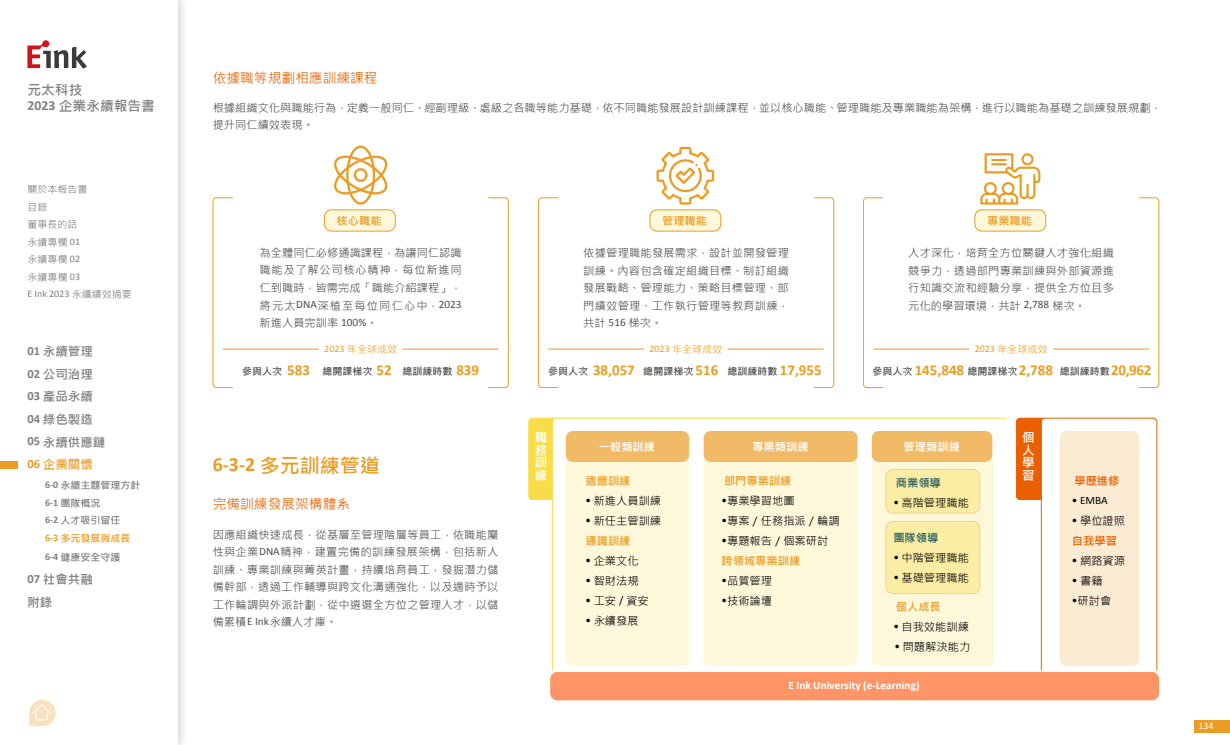
<style>
.page{position:relative;width:1230px;height:745px;background:#fff}
.page>*{position:absolute;margin:0;border:0;box-sizing:border-box;transform-origin:0 0}
.t1{font:700 20px "Microsoft Jheng Hei";color:#eb9c25}
.t2{font:700 15px "Calibri";color:#eb9c25}
.t3{font:13.75px "Microsoft Jheng Hei";color:#ea6000}
.t4{font:700 13.75px/16.5px "Microsoft Jheng Hei";color:#808080}
.t5{font:700 12.5px/22.5px "Microsoft Jheng Hei";color:#808080}
.t6{font:700 12.5px/12.5px "Microsoft Jheng Hei";color:#fff;text-align:justify}
.t7{font:11.25px/17.5px "Microsoft Jheng Hei";letter-spacing:.015em;color:#4d4d4d;text-align:justify}
.t8{font:11.25px/20px "Microsoft Jheng Hei";color:#000}
.t9{font:700 11.25px "Microsoft Jheng Hei";color:#eb9c25}
.t10{font:700 11.25px "Calibri";color:#fff}
.t11{font:700 11.25px "Microsoft Jheng Hei";color:#fff}
.t12{font:700 11.25px "Microsoft Jheng Hei";color:#265d5f}
.t13{font:11.25px "Calibri";color:#000}
.t14{font:700 11.25px "Microsoft Jheng Hei";color:#ea6000}
.t15{font:700 10px/17.5px "Microsoft Jheng Hei";color:#808080}
.t16{font:10px/17.5px "Microsoft Jheng Hei";color:#808080}
.t17{font:700 10px "Microsoft Jheng Hei";color:#4d4d4d}
.t18{font:10px "Microsoft Jheng Hei";color:#eb9c25}
.t19{font:10px "Calibri";color:#808080}
.t20{font:10px "Calibri";color:#fff}
.s1{font-family:"Calibri"}
.s2{font-family:"Microsoft Jheng Hei"}
.s3{font-family:"Calibri";color:#eb9c25}
.s4{color:#eb9c25}
.s5{font-family:"Microsoft Jheng Hei";font-size:10px;color:#4d4d4d}
.s6{font-weight:700;color:#eb9c25}
.s7{font-weight:700;color:#ea6000}
</style>
<div class="page">
<div style="left:529px;top:418px;width:30px;height:81px;background:#f8dd49;border-radius:4px"></div>
<div style="left:528px;top:417px;width:31px;height:82px;border:1px solid #f8dd49;border-radius:4px"></div>
<div style="left:1016px;top:418px;width:30px;height:81px;background:#ea6000;border-radius:4px"></div>
<div style="left:1016px;top:417px;width:31px;height:82px;border:1px solid #ea6000;border-radius:4px"></div>
<svg style="left:1040px;top:417px;width:117px;height:253px"></svg>
<svg style="left:552px;top:417px;width:455px;height:253px"></svg>
<div style="left:871px;top:456px;width:123px;height:209px;background:#fef8db;border-radius:7px"></div>
<div style="left:566px;top:456px;width:123px;height:209px;background:#fef8db;border-radius:7px"></div>
<div style="left:703px;top:456px;width:154px;height:209px;background:#fef8db;border-radius:7px"></div>
<div style="left:1059px;top:430px;width:80px;height:235px;background:#fbebd3;border-radius:7px"></div>
<div style="left:886px;top:469px;width:93px;height:43px;background:#fbeea4;border-radius:7px"></div>
<div style="left:885px;top:469px;width:95px;height:44px;border:1px solid #f5ce92;border-radius:7px"></div>
<div style="left:886px;top:521px;width:93px;height:72px;background:#fbeea4;border-radius:7px"></div>
<div style="left:885px;top:520px;width:95px;height:73px;border:1px solid #f5ce92;border-radius:7px"></div>
<div style="left:324px;top:210px;width:71px;height:21px;background:#fef8db;border-radius:7px"></div>
<div style="left:324px;top:209px;width:72px;height:22px;border:1px solid #eb9c25;border-radius:7px"></div>
<div style="left:650px;top:210px;width:71px;height:21px;background:#fef8db;border-radius:7px"></div>
<div style="left:649px;top:209px;width:72px;height:22px;border:1px solid #eb9c25;border-radius:7px"></div>
<div style="left:975px;top:210px;width:70px;height:21px;background:#fef8db;border-radius:7px"></div>
<div style="left:974px;top:209px;width:72px;height:22px;border:1px solid #eb9c25;border-radius:7px"></div>
<svg style="left:212px;top:197px;width:21px;height:191px"></svg>
<svg style="left:538px;top:197px;width:21px;height:191px"></svg>
<svg style="left:862px;top:197px;width:22px;height:191px"></svg>
<svg style="left:488px;top:197px;width:21px;height:191px"></svg>
<svg style="left:813px;top:197px;width:21px;height:191px"></svg>
<svg style="left:1138px;top:197px;width:21px;height:191px"></svg>
<hr style="left:223px;top:348px;width:96px;height:1px;background:#eb9c25">
<hr style="left:548px;top:348px;width:96px;height:1px;background:#eb9c25">
<hr style="left:873px;top:348px;width:96px;height:1px;background:#eb9c25">
<hr style="left:402px;top:348px;width:96px;height:1px;background:#eb9c25">
<hr style="left:727px;top:348px;width:96px;height:1px;background:#eb9c25">
<hr style="left:1052px;top:348px;width:97px;height:1px;background:#eb9c25">
<svg style="left:334px;top:145px;width:54px;height:59px"></svg>
<svg style="left:656px;top:147px;width:58px;height:57px"></svg>
<svg style="left:980px;top:153px;width:60px;height:51px"></svg>
<div style="left:566px;top:430px;width:123px;height:31px;background:#f1ba67;border-radius:7px"></div>
<div style="left:550px;top:671px;width:609px;height:29px;background:#ff9566;border-radius:7px"></div>
<div style="left:703px;top:430px;width:154px;height:31px;background:#f1ba67;border-radius:7px"></div>
<div style="left:871px;top:430px;width:121px;height:31px;background:#f1ba67;border-radius:7px"></div>
<div style="left:0;top:0;width:189px;height:744px;background:#000;opacity:.3"></div>
<div style="left:0;top:0;width:177px;height:744px;background:#fff"></div>
<svg style="left:27px;top:40px;width:60px;height:29px"></svg>
<svg style="left:29px;top:699px;width:27px;height:26px"></svg>
<div style="left:0;top:461px;width:18px;height:7px;background:#eb9c25"></div>
<div style="left:1194px;top:719px;width:36px;height:12px;background:#eb9c25"></div>
<p class="t4" style="left:27px;top:81px;width:129px">元太科技<br><span class="s1">2023</span> 企業永續報告書</p>
<p class="t16" style="left:27px;top:181px;width:61px">關於本報告書目錄<br>董事長的話永續專欄 <span class="s1">01</span>永續專欄 <span class="s1">02</span>永續專欄 <span class="s1">03</span></p>
<p class="t19" style="left:27px;top:287px;width:106px">E Ink 2023 <span class="s2">永續績效摘要</span></p>
<p class="t5" style="left:27px;top:340px;width:79px"><span class="s1">01</span> 永續管理<br><span class="s1">02</span> 公司治理<br><span class="s1">03</span> 產品永續<br><span class="s1">04</span> 綠色製造<br><span class="s1">05</span> 永續供應鏈<br><span class="s3">06</span> <span class="s4">企業關懷</span></p>
<p class="t15" style="left:45px;top:476px;width:97px"><span class="s1">6-0</span> 永續主題管理方針<br><span class="s1">6-1</span> 團隊概況<br><span class="s1">6-2</span> 人才吸引留任<br><span class="s3">6-3</span> <span class="s4">多元發展與成長</span></p>
<p class="t15" style="left:45px;top:548px;width:77px"><span class="s1">6-4</span> 健康安全守護</p>
<p class="t5" style="left:27px;top:568px;width:67px"><span class="s1">07</span> 社會共融附錄</p>
<p class="t3" style="left:213px;top:69px;width:166px">依據職等規劃相應訓練課程</p>
<p class="t7" style="left:213px;top:99px;width:950px">根據組織文化與職能行為，定義一般同仁、經副理級、處級之各職等能力基礎，依不同職能發展設計訓練課程，並以核心職能、管理職能及專業職能為架構，進行以職能為基礎之訓練發展規劃，提升同仁績效表現。</p>
<p class="t9" style="left:337px;top:213px;width:46px">核心職能</p>
<p class="t9" style="left:662px;top:213px;width:46px">管理職能</p>
<p class="t9" style="left:987px;top:213px;width:46px">專業職能</p>
<p class="t7" style="left:260px;top:244px;width:203px">為全體同仁必修通識課程，為讓同仁認識職能及了解公司核心精神，每位新進同仁到職時，皆需完成「職能介紹課程」，將元太<span class="s1">DNA</span>深植至每位同仁心中，<span class="s1">2023</span>新進人員完訓率 <span class="s1">100%</span>。</p>
<p class="t7" style="left:583px;top:244px;width:207px">依據管理職能發展需求，設計並開發管理訓練。內容包含確定組織目標、制訂組織發展戰略、管理能力、策略目標管理、部門績效管理、工作執行管理等教育訓練，共計 <span class="s1">516</span> 梯次。</p>
<p class="t7" style="left:908px;top:244px;width:207px">人才深化，培育全方位關鍵人才強化組織競爭力，透過部門專業訓練與外部資源進行知識交流和經驗分享，提供全方位且多元化的學習環境，共計 <span class="s1">2,788</span> 梯次。</p>
<p class="t18" style="left:324px;top:342px;width:74px"><span class="s1">2023</span> 年全球成效</p>
<p class="t18" style="left:649px;top:342px;width:74px"><span class="s1">2023</span> 年全球成效</p>
<p class="t18" style="left:974px;top:342px;width:74px"><span class="s1">2023</span> 年全球成效</p>
<h2 class="t2" style="left:287px;top:359px;width:24px">583</h2>
<h2 class="t2" style="left:376px;top:359px;width:104px">52 <span class="s5">總訓練時數</span> 839</h2>
<h2 class="t2" style="left:593px;top:359px;width:43px">38,057</h2>
<h2 class="t2" style="left:695px;top:359px;width:128px">516 <span class="s5">總訓練時數</span> 17,955</h2>
<h2 class="t2" style="left:914px;top:359px;width:51px">145,848</h2>
<h2 class="t2" style="left:1018px;top:359px;width:134px">2,788 <span class="s5">總訓練時數</span>20,962</h2>
<p class="t17" style="left:242px;top:364px;width:41px">參與人次</p>
<p class="t17" style="left:322px;top:364px;width:51px">總開課梯次</p>
<p class="t17" style="left:548px;top:364px;width:41px">參與人次</p>
<p class="t17" style="left:643px;top:364px;width:51px">總開課梯次</p>
<p class="t17" style="left:872px;top:364px;width:41px">參與人次</p>
<p class="t17" style="left:967px;top:364px;width:51px">總開課梯次</p>
<h1 class="t1" style="left:213px;top:452px;width:169px"><span class="s1">6-3-2</span> 多元訓練管道</h1>
<p class="t3" style="left:213px;top:495px;width:139px">完備訓練發展架構體系</p>
<p class="t7" style="left:213px;top:525px;width:287px">因應組織快速成長，從基層至管理階層等員工，依職能屬性與企業<span class="s1">DNA</span>精神，建置完備的訓練發展架構，包括新人訓練、專業訓練與菁英計畫，持續培育員工，發掘潛力儲備幹部，透過工作輔導與跨文化溝通強化，以及適時予以工作輪調與外派計劃，從中遴選全方位之管理人才，以儲備累積<span class="s1">E Ink</span>永續人才庫。</p>
<p class="t6" style="left:534px;top:431px;width:13px">職務訓練</p>
<p class="t6" style="left:1022px;top:431px;width:13px">個人學習</p>
<p class="t11" style="left:752px;top:439px;width:58px">專業類訓練</p>
<p class="t11" style="left:903px;top:439px;width:58px">管理類訓練</p>
<p class="t11" style="left:599px;top:439px;width:58px">一般類訓練</p>
<p class="t9" style="left:585px;top:474px;width:46px">適應訓練</p>
<p class="t8" style="left:585px;top:491px;width:77px"><span class="s1">•</span> 新進人員訓練</p>
<p class="t8" style="left:585px;top:511px;width:77px"><span class="s1">•</span> 新任主管訓練<span class="s6">通識訓練</span></p>
<p class="t8" style="left:585px;top:551px;width:55px"><span class="s1">•</span> 企業文化</p>
<p class="t8" style="left:585px;top:571px;width:55px"><span class="s1">•</span> 智財法規</p>
<p class="t8" style="left:585px;top:591px;width:65px"><span class="s1">•</span> 工安 <span class="s1">/</span> 資安</p>
<p class="t8" style="left:585px;top:611px;width:55px"><span class="s1">•</span> 永續發展</p>
<p class="t9" style="left:724px;top:474px;width:69px">部門專業訓練</p>
<p class="t8" style="left:721px;top:491px;width:75px"><span class="s1">•</span>專業學習地圖</p>
<p class="t8" style="left:721px;top:511px;width:120px"><span class="s1">•</span>專案／任務指派／輪調</p>
<p class="t8" style="left:721px;top:531px;width:108px"><span class="s1">•</span>專題報告／個案研討<span class="s6">跨領域專業訓練</span></p>
<p class="t8" style="left:721px;top:571px;width:52px"><span class="s1">•</span>品質管理</p>
<p class="t8" style="left:721px;top:591px;width:52px"><span class="s1">•</span>技術論壇</p>
<p class="t12" style="left:895px;top:475px;width:46px">商業領導</p>
<p class="t8" style="left:893px;top:492px;width:77px"><span class="s1">•</span> 高階管理職能</p>
<p class="t12" style="left:893px;top:530px;width:46px">團隊領導</p>
<p class="t8" style="left:893px;top:547px;width:77px"><span class="s1">•</span> 中階管理職能</p>
<p class="t8" style="left:893px;top:567px;width:77px"><span class="s1">•</span> 基礎管理職能</p>
<p class="t9" style="left:895px;top:599px;width:46px">個人成長</p>
<p class="t8" style="left:893px;top:616px;width:77px"><span class="s1">•</span> 自我效能訓練</p>
<p class="t8" style="left:894px;top:636px;width:77px"><span class="s1">•</span> 問題解決能力</p>
<p class="t10" style="left:788px;top:677px;width:132px">E lnk University (e-Learning)</p>
<p class="t14" style="left:1074px;top:474px;width:46px">學歷進修</p>
<p class="t13" style="left:1072px;top:492px;width:37px">• EMBA</p>
<p class="t8" style="left:1072px;top:511px;width:55px"><span class="s1">•</span> 學位證照<span class="s7">自我學習</span></p>
<p class="t8" style="left:1072px;top:551px;width:55px"><span class="s1">•</span> 網路資源</p>
<p class="t8" style="left:1072px;top:571px;width:32px"><span class="s1">•</span> 書籍</p>
<p class="t8" style="left:1072px;top:591px;width:41px"><span class="s1">•</span>研討會</p>
<p class="t20" style="left:1198px;top:718px;width:17px">134</p>
</div>
